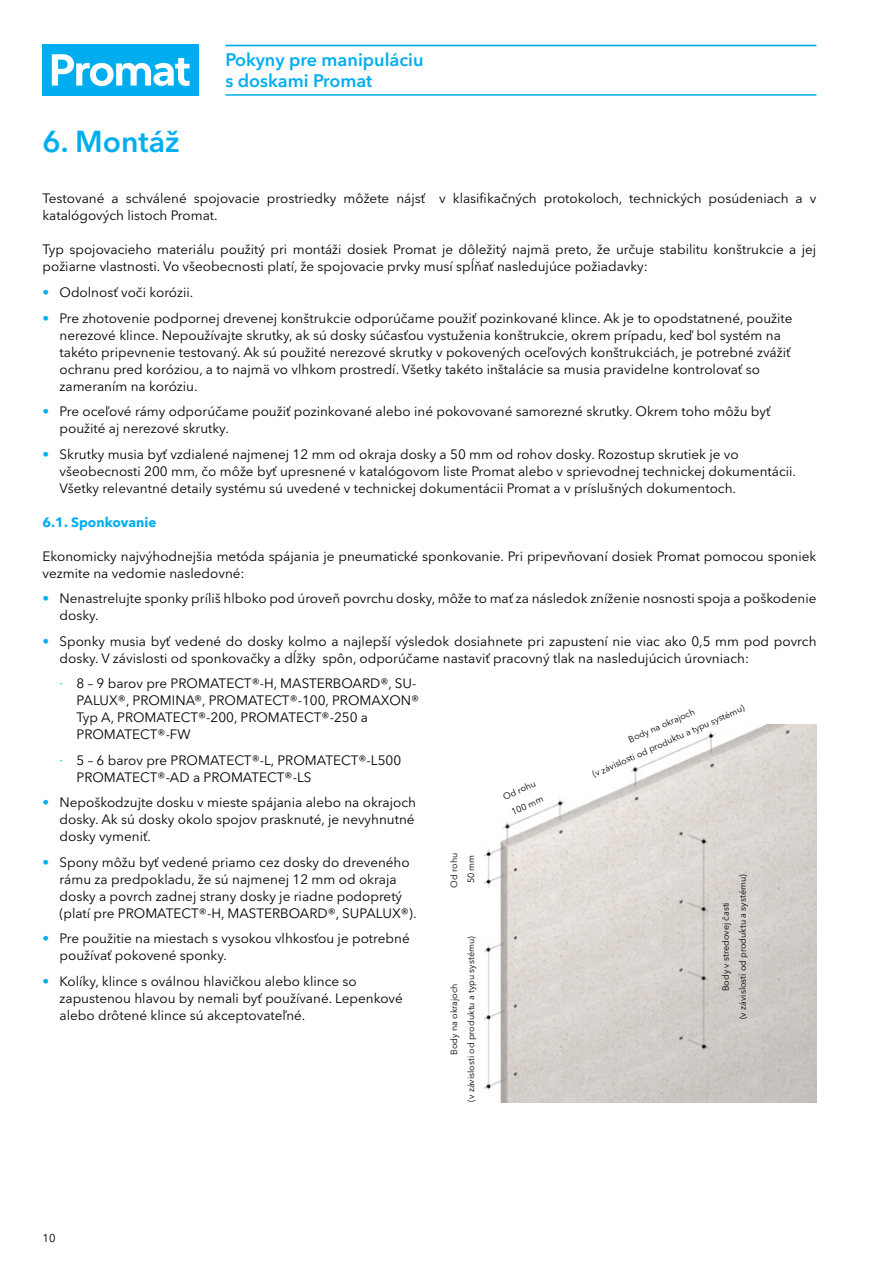
<style>
.page{position:relative;width:893px;height:1263px;background:#fff}
.page>*{position:absolute;margin:0;border:0;box-sizing:border-box;transform-origin:0 0}
.t1{font:600 30px "Avenir Next W1 G";color:#00aeef}
.t2{font:600 18px/21.3px "Avenir Next W1 G";color:#00aeef}
.t3{font:13.5px/17px "Avenir Next W1 G";color:#000}
.t4{font:700 13.5px "Avenir Next W1 G";color:#00aeef}
.t5{font:11.25px "Avenir Next W1 G";color:#000}
.t6{font:9px/17px "Avenir Next W1 G";color:#000;text-align:center}
.s1{color:#00aeef}
</style>
<div class="page">
<div style="left:43px;top:45px;width:156px;height:51px;background:#00aeef"></div>
<svg style="left:52px;top:54px;width:138px;height:32px"></svg>
<hr style="left:225px;top:45px;width:591px;height:1px;background:#00aeef">
<hr style="left:225px;top:94px;width:591px;height:2px;background:#00aeef">
<img style="left:484px;top:725px;width:332px;height:377px">
<h1 class="t1" style="left:43px;top:124px;width:139px">6. Montáž</h1>
<h2 class="t2" style="left:225px;top:49px;width:200px">Pokyny pre manipuláciu s doskami Promat</h2>
<p class="t3" style="left:43px;top:190px;width:775px">Testované a schválené spojovacie prostriedky môžete nájsť v klasifikačných protokoloch, technických posúdeniach a v katalógových listoch Promat.</p>
<p class="t3" style="left:43px;top:241px;width:775px">Typ spojovacieho materiálu použitý pri montáži dosiek Promat je dôležitý najmä preto, že určuje stabilitu konštrukcie a jej požiarne vlastnosti. Vo všeobecnosti platí, že spojovacie prvky musí spĺňať nasledujúce požiadavky:</p>
<p class="t3" style="left:43px;top:284px;width:152px"><span class="s1">•</span> Odolnosť voči korózii.</p>
<p class="t3" style="left:60px;top:309px;width:734px;text-indent:-17px"><span class="s1">•</span> Pre zhotovenie podpornej drevenej konštrukcie odporúčame použiť pozinkované klince. Ak je to opodstatnené, použite nerezové klince. Nepoužívajte skrutky, ak sú dosky súčasťou vystuženia konštrukcie, okrem prípadu, keď bol systém na takéto pripevnenie testovaný. Ak sú použité nerezové skrutky v pokovených oceľových konštrukciách, je potrebné zvážiť ochranu pred koróziou, a to najmä vo vlhkom prostredí. Všetky takéto inštalácie sa musia pravidelne kontrolovať so zameraním na koróziu.</p>
<p class="t3" style="left:60px;top:403px;width:712px;text-indent:-17px"><span class="s1">•</span> Pre oceľové rámy odporúčame použiť pozinkované alebo iné pokovované samorezné skrutky. Okrem toho môžu byť použité aj nerezové skrutky.</p>
<p class="t3" style="left:60px;top:445px;width:738px;text-indent:-17px"><span class="s1">•</span> Skrutky musia byť vzdialené najmenej 12 mm od okraja dosky a 50 mm od rohov dosky. Rozostup skrutiek je vo všeobecnosti 200 mm, čo môže byť upresnené v katalógovom liste Promat alebo v sprievodnej technickej dokumentácii.<br>Všetky relevantné detaily systému sú uvedené v technickej dokumentácii Promat a v príslušných dokumentoch.</p>
<p class="t4" style="left:43px;top:514px;width:116px">6.1. Sponkovanie</p>
<p class="t3" style="left:43px;top:547px;width:775px">Ekonomicky najvýhodnejšia metóda spájania je pneumatické sponkovanie. Pri pripevňovaní dosiek Promat pomocou sponiek vezmite na vedomie nasledovné:</p>
<p class="t3" style="left:60px;top:590px;width:758px;text-indent:-17px"><span class="s1">•</span> Nenastrelujte sponky príliš hlboko pod úroveň povrchu dosky, môže to mať za následok zníženie nosnosti spoja a poškodenie dosky.</p>
<p class="t3" style="left:60px;top:632px;width:758px;text-indent:-17px"><span class="s1">•</span> Sponky musia byť vedené do dosky kolmo a najlepší výsledok dosiahnete pri zapustení nie viac ako 0,5 mm pod povrch dosky. V závislosti od sponkovačky a dĺžky spôn, odporúčame nastaviť pracovný tlak na nasledujúcich úrovniach:</p>
<p class="t3" style="left:77px;top:675px;width:344px;text-indent:-17px"><span class="s1">∙</span> 8 – 9 barov pre PROMATECT®-H, MASTERBOARD®, SU-PALUX®, PROMINA®, PROMATECT®-100, PROMAXON® Typ A, PROMATECT®-200, PROMATECT®-250 a PROMATECT®-FW</p>
<p class="t3" style="left:77px;top:752px;width:326px;text-indent:-17px"><span class="s1">∙</span> 5 – 6 barov pre PROMATECT®-L, PROMATECT®-L500<br>PROMATECT®-AD a PROMATECT®-LS</p>
<p class="t3" style="left:60px;top:794px;width:358px;text-align:justify;text-indent:-17px"><span class="s1">•</span> Nepoškodzujte dosku v mieste spájania alebo na okrajoch dosky. Ak sú dosky okolo spojov prasknuté, je nevyhnutné dosky vymeniť.</p>
<p class="t3" style="left:60px;top:854px;width:358px;text-indent:-17px"><span class="s1">•</span> Spony môžu byť vedené priamo cez dosky do dreveného rámu za predpokladu, že sú najmenej 12 mm od okraja dosky a povrch zadnej strany dosky je riadne podopretý (platí pre PROMATECT®-H, MASTERBOARD®, SUPALUX®).</p>
<p class="t3" style="left:60px;top:930px;width:352px;text-indent:-17px"><span class="s1">•</span> Pre použitie na miestach s vysokou vlhkosťou je potrebné používať pokovené sponky.</p>
<p class="t3" style="left:60px;top:973px;width:345px;text-indent:-17px"><span class="s1">•</span> Kolíky, klince s oválnou hlavičkou alebo klince so zapustenou hlavou by nemali byť používané. Lepenkové alebo drôtené klince sú akceptovateľné.</p>
<p class="t6" style="left:583px;top:751px;width:167px;rotate:-24deg">Body na okrajoch<br>(v závislosti od produktu a typu systému)</p>
<p class="t6" style="left:500px;top:789px;width:37px;text-align:left;rotate:-24deg">Od rohu<br>100 mm</p>
<p class="t6" style="left:445px;top:888px;width:36px;rotate:-90deg">Od rohu<br>50 mm</p>
<p class="t6" style="left:717px;top:1019px;width:146px;rotate:-90deg">Body v stredovej časti<br>(v závislosti od produktu a systému)</p>
<p class="t6" style="left:445px;top:1102px;width:167px;rotate:-90deg">Body na okrajoch<br>(v závislosti od produktu a typu systému)</p>
<p class="t5" style="left:43px;top:1231px;width:15px">10</p>
</div>
